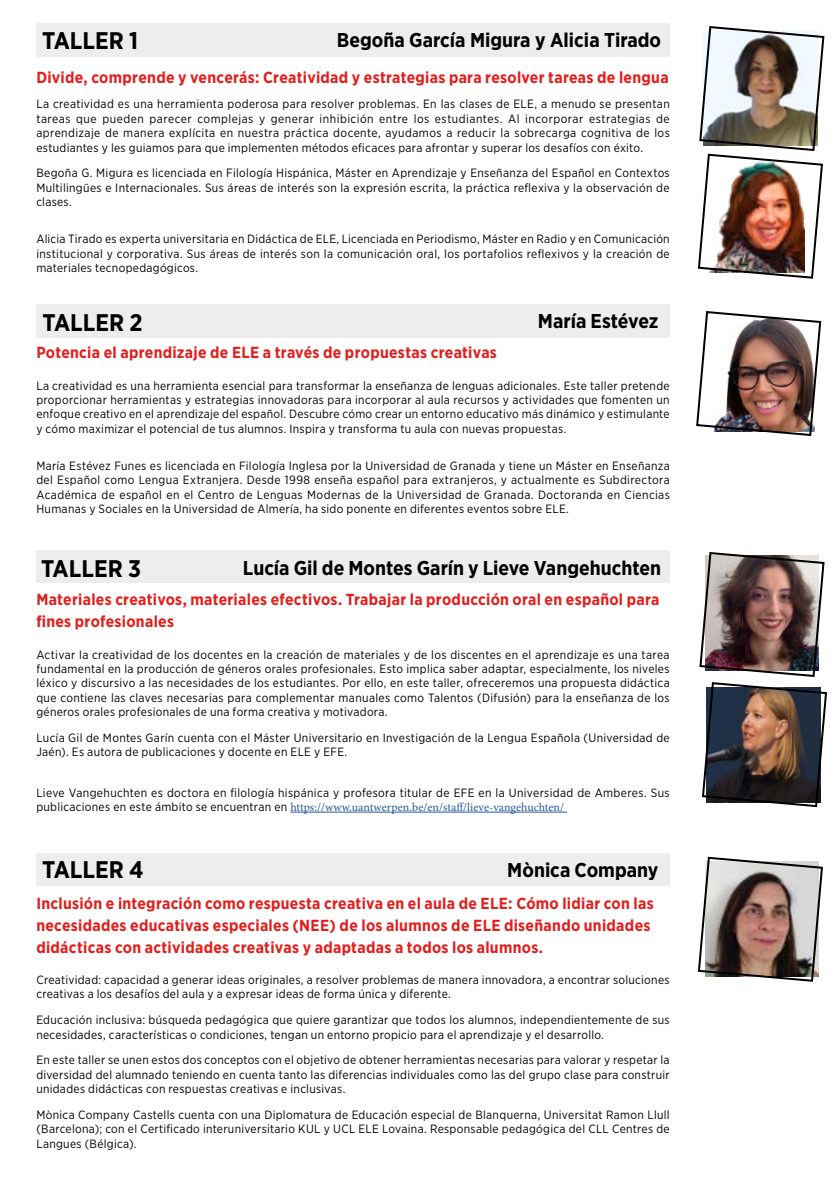
<style>
.page{position:relative;width:840px;height:1191px;background:#fff}
.page>*{position:absolute;margin:0;border:0;box-sizing:border-box;transform-origin:0 0}
.t1{font:700 24px "Gotham Narrow";color:#000}
.t2{font:700 20px "Gotham Narrow";color:#000}
.t3{font:700 16px/22px "Gotham Narrow";letter-spacing:.02em;color:#e11f1d}
.t4{font:12px/14.4px "Gotham Narrow";letter-spacing:.025em;color:#000;text-align:justify}
.s1{font-family:"Minion Pro";color:#275b9b}
</style>
<div class="page">
<div style="left:36px;top:304px;width:633px;height:34px;background:#ededed"></div>
<div style="left:36px;top:24px;width:633px;height:33px;background:#ededed"></div>
<div style="left:36px;top:853px;width:633px;height:33px;background:#ededed"></div>
<div style="left:36px;top:550px;width:633px;height:33px;background:#ededed"></div>
<img style="left:696px;top:311px;width:125px;height:125px">
<img style="left:697px;top:26px;width:128px;height:253px">
<img style="left:699px;top:552px;width:128px;height:256px">
<hr style="left:290px;top:811px;width:276px;height:1px;background:#275b9b">
<svg style="left:697px;top:856px;width:126px;height:126px;background:#9f908c"></svg>
<p class="t1" style="left:42px;top:26px;width:97px">TALLER 1</p>
<p class="t2" style="left:337px;top:27px;width:325px">Begoña García Migura y Alicia Tirado</p>
<p class="t3" style="left:36px;top:66px;width:633px">Divide, comprende y vencerás: Creatividad y estrategias para resolver tareas de lengua</p>
<p class="t4" style="left:36px;top:97px;width:634px">La creatividad es una herramienta poderosa para resolver problemas. En las clases de ELE, a menudo se presentan tareas que pueden parecer complejas y generar inhibición entre los estudiantes. Al incorporar estrategias de aprendizaje de manera explícita en nuestra práctica docente, ayudamos a reducir la sobrecarga cognitiva de los estudiantes y les guiamos para que implementen métodos eficaces para afrontar y superar los desafíos con éxito.</p>
<p class="t4" style="left:36px;top:166px;width:634px">Begoña G. Migura es licenciada en Filología Hispánica, Máster en Aprendizaje y Enseñanza del Español en Contextos Multilingües e Internacionales. Sus áreas de interés son la expresión escrita, la práctica reflexiva y la observación de clases.</p>
<p class="t4" style="left:36px;top:232px;width:634px">Alicia Tirado es experta universitaria en Didáctica de ELE, Licenciada en Periodismo, Máster en Radio y en Comunicación institucional y corporativa. Sus áreas de interés son la comunicación oral, los portafolios reflexivos y la creación de materiales tecnopedagógicos.</p>
<p class="t1" style="left:42px;top:307px;width:102px">TALLER 2</p>
<p class="t2" style="left:537px;top:308px;width:122px">María Estévez</p>
<p class="t3" style="left:36px;top:341px;width:462px">Potencia el aprendizaje de ELE a través de propuestas creativas</p>
<p class="t4" style="left:36px;top:378px;width:634px">La creatividad es una herramienta esencial para transformar la enseñanza de lenguas adicionales. Este taller pretende proporcionar herramientas y estrategias innovadoras para incorporar al aula recursos y actividades que fomenten un enfoque creativo en el aprendizaje del español. Descubre cómo crear un entorno educativo más dinámico y estimulante y cómo maximizar el potencial de tus alumnos. Inspira y transforma tu aula con nuevas propuestas.</p>
<p class="t4" style="left:36px;top:458px;width:634px">María Estévez Funes es licenciada en Filología Inglesa por la Universidad de Granada y tiene un Máster en Enseñanza del Español como Lengua Extranjera. Desde 1998 enseña español para extranjeros, y actualmente es Subdirectora Académica de español en el Centro de Lenguas Modernas de la Universidad de Granada. Doctoranda en Ciencias Humanas y Sociales en la Universidad de Almería, ha sido ponente en diferentes eventos sobre ELE.</p>
<p class="t1" style="left:41px;top:553px;width:101px">TALLER 3</p>
<p class="t2" style="left:243px;top:555px;width:419px">Lucía Gil de Montes Garín y Lieve Vangehuchten</p>
<p class="t3" style="left:36px;top:588px;width:624px">Materiales creativos, materiales efectivos. Trabajar la producción oral en español para fines profesionales</p>
<p class="t4" style="left:36px;top:647px;width:634px">Activar la creatividad de los docentes en la creación de materiales y de los discentes en el aprendizaje es una tarea fundamental en la producción de géneros orales profesionales. Esto implica saber adaptar, especialmente, los niveles léxico y discursivo a las necesidades de los estudiantes. Por ello, en este taller, ofreceremos una propuesta didáctica que contiene las claves necesarias para complementar manuales como Talentos (Difusión) para la enseñanza de los géneros orales profesionales de una forma creativa y motivadora.</p>
<p class="t4" style="left:36px;top:730px;width:634px">Lucía Gil de Montes Garín cuenta con el Máster Universitario en Investigación de la Lengua Española (Universidad de<br>Jaén). Es autora de publicaciones y docente en ELE y EFE.</p>
<p class="t4" style="left:36px;top:785px;width:634px">Lieve Vangehuchten es doctora en filología hispánica y profesora titular de EFE en la Universidad de Amberes. Sus publicaciones en este ámbito se encuentran en <span class="s1">https://www.uantwerpen.be/en/staff/lieve-vangehuchten/</span></p>
<p class="t1" style="left:42px;top:854px;width:103px">TALLER 4</p>
<p class="t2" style="left:507px;top:857px;width:152px">Mònica Company</p>
<p class="t3" style="left:36px;top:892px;width:618px">Inclusión e integración como respuesta creativa en el aula de ELE: Cómo lidiar con las necesidades educativas especiales (NEE) de los alumnos de ELE diseñando unidades didácticas con actividades creativas y adaptadas a todos los alumnos.</p>
<p class="t4" style="left:36px;top:972px;width:634px">Creatividad: capacidad a generar ideas originales, a resolver problemas de manera innovadora, a encontrar soluciones creativas a los desafíos del aula y a expresar ideas de forma única y diferente.</p>
<p class="t4" style="left:36px;top:1012px;width:634px">Educación inclusiva: búsqueda pedagógica que quiere garantizar que todos los alumnos, independientemente de sus necesidades, características o condiciones, tengan un entorno propicio para el aprendizaje y el desarrollo.</p>
<p class="t4" style="left:36px;top:1052px;width:634px">En este taller se unen estos dos conceptos con el objetivo de obtener herramientas necesarias para valorar y respetar la diversidad del alumnado teniendo en cuenta tanto las diferencias individuales como las del grupo clase para construir unidades didácticas con respuestas creativas e inclusivas.</p>
<p class="t4" style="left:36px;top:1107px;width:634px">Mònica Company Castells cuenta con una Diplomatura de Educación especial de Blanquerna, Universitat Ramon Llull (Barcelona); con el Certificado interuniversitario KUL y UCL ELE Lovaina. Responsable pedagógica del CLL Centres de Langues (Bélgica).</p>
</div>
